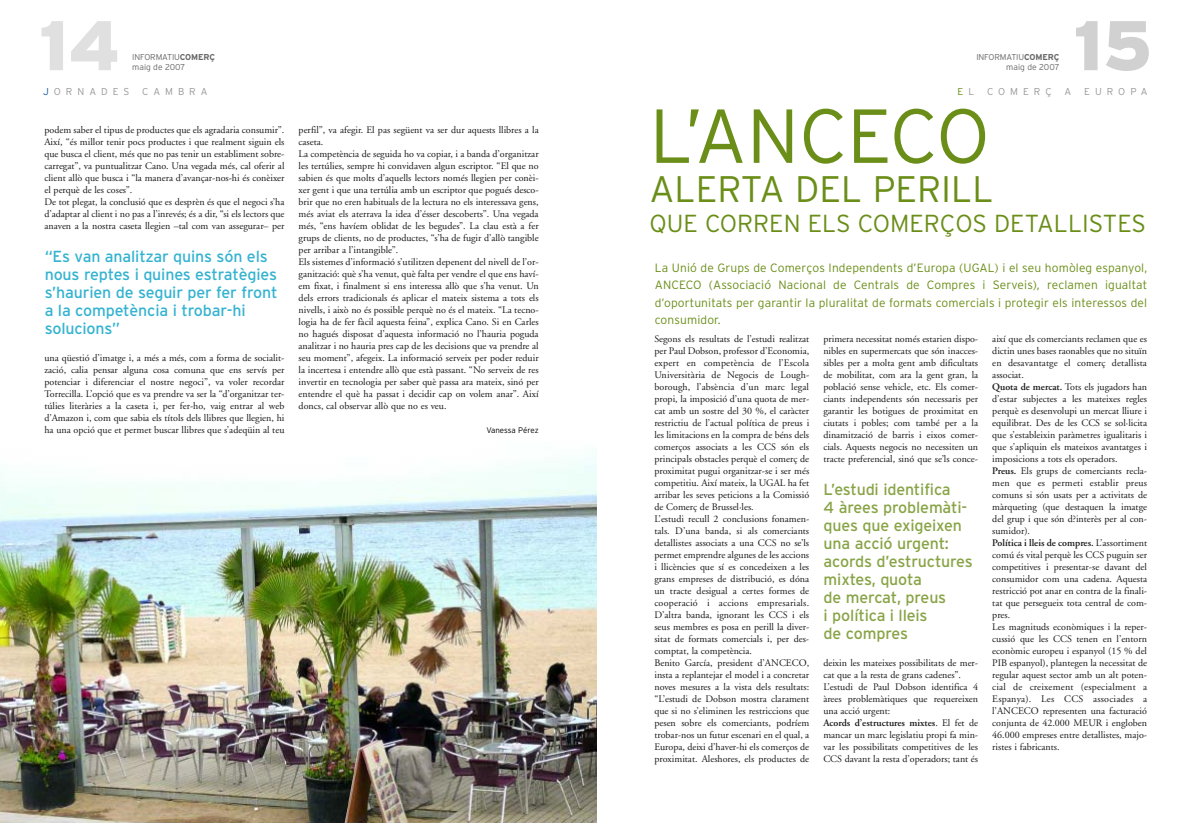
<style>
.page{position:relative;width:1191px;height:823px;background:#fff}
.page>*{position:absolute;margin:0;border:0;box-sizing:border-box;transform-origin:0 0}
.t1{font:300 76.2px "Interstate";color:#6a8e18}
.t2{font:900 70px "Interstate";color:#e0e0e0}
.t3{font:900 70px "Interstate";color:#d1d1d1}
.t4{font:300 36.9px "Interstate";color:#6a8e18}
.t5{font:300 24.6px "Interstate";color:#6a8e18}
.t6{font:16px/18px "Interstate";letter-spacing:-.01em;color:#88a446}
.t7{font:16px/18px "Interstate";letter-spacing:-.01em;color:#35b3d1}
.t8{font:300 12px/17px "Interstate";letter-spacing:.01em;color:#6a8e18;text-align:justify}
.t9{font:10px/12px "Adobe Garamond";color:#1a1a1a}
.t10{font:300 10px "Interstate";letter-spacing:.5em;color:#999}
.t11{font:300 10px "Interstate";color:#6a8e18}
.t12{font:300 8.5px/10.2px "Interstate";letter-spacing:-.015em;color:#666}
.t13{font:300 8px "Interstate";letter-spacing:-.005em;color:#000}
.s1{font-weight:700}
.s2{color:#1558a5}
.s3{color:#999}
.s4{font-weight:600}
</style>
<div class="page">
<img style="left:0;top:453px;width:596px;height:369px">
<h2 class="t2" style="left:39px;top:5px;width:83px">14</h2>
<p class="t12" style="left:132px;top:52px;width:85px">INFORMATIU<span class="s1">COMERÇ </span>maig de 2007</p>
<p class="t12" style="left:976px;top:52px;width:85px;text-align:right">INFORMATIU<span class="s1">COMERÇ </span>maig de 2007</p>
<h2 class="t3" style="left:1073px;top:5px;width:81px">15</h2>
<p class="t10" style="left:43px;top:86px;width:88px"><span class="s2">J</span>ORNADES</p>
<p class="t10" style="left:142px;top:86px;width:67px">CAMBRA</p>
<p class="t9" style="left:44px;top:125px;width:242px">podem saber el tipus de productes que els agradaria consumir”.<br>Així, “és millor tenir pocs productes i que realment siguin els que busca el client, més que no pas tenir un establiment sobre&shy;carregat”, va puntualitzar Cano. Una vegada més, cal oferir al client allò que busca i “la manera d’avançar-nos-hi és conèixer el perquè de les coses”.<br>De tot plegat, la conclusió que es desprèn és que el negoci s’ha d’adaptar al client i no pas a l’inrevés; és a dir, “si els lectors que anaven a la nostra caseta llegien –tal com van assegurar– per</p>
<h3 class="t7" style="left:45px;top:247px;width:234px">“Es van analitzar quins són els nous reptes i quines estratègies s’haurien de seguir per fer front a la competència i trobar-hi solucions”</h3>
<p class="t9" style="left:44px;top:353px;width:242px;text-align:justify">una qüestió d’imatge i, a més a més, com a forma de socialit&shy;zació, calia pensar alguna cosa comuna que ens servís per potenciar i diferenciar el nostre negoci”, va voler recordar Torrecilla. L’opció que es va prendre va ser la “d’organitzar ter&shy;túlies literàries a la caseta i, per fer-ho, vaig entrar al web d’Amazon i, com que sabia els títols dels llibres que llegien, hi ha una opció que et permet buscar llibres que s’adeqüin al teu</p>
<p class="t9" style="left:298px;top:125px;width:242px">perfil”, va afegir. El pas següent va ser dur aquests llibres a la caseta.<br>La competència de seguida ho va copiar, i a banda d’organitzar les tertúlies, sempre hi convidaven algun escriptor. “El que no sabien és que molts d’aquells lectors només llegien per conèi&shy;xer gent i que una tertúlia amb un escriptor que pogués desco&shy;brir que no eren habituals de la lectura no els interessava gens, més aviat els aterrava la idea d’ésser descoberts”. Una vegada més, “ens havíem oblidat de les begudes”. La clau està a fer grups de clients, no de productes, “s’ha de fugir d’allò tangible per arribar a l’intangible”.<br>Els sistemes d’informació s’utilitzen depenent del nivell de l’or&shy;ganització: què s’ha venut, què falta per vendre el que ens haví&shy;em fixat, i finalment si ens interessa allò que s’ha venut. Un dels errors tradicionals és aplicar el mateix sistema a tots els nivells, i això no és possible perquè no és el mateix. “La tecno&shy;logia ha de fer fàcil aquesta feina”, explica Cano. Si en Carles no hagués disposat d’aquesta informació no l’hauria poguda analitzar i no hauria pres cap de les decisions que va prendre al seu moment”, afegeix. La informació serveix per poder reduir la incertesa i entendre allò que està passant. “No serveix de res invertir en tecnologia per saber què passa ara mateix, sinó per entendre el què ha passat i decidir cap on volem anar”. Així doncs, cal observar allò que no es veu.</p>
<p class="t13" style="left:486px;top:425px;width:54px">Vanessa Pérez</p>
<p class="t11" style="left:957px;top:86px;width:18px">E <span class="s3">L</span></p>
<p class="t10" style="left:987px;top:86px;width:66px">COMERÇ</p>
<p class="t10" style="left:1064px;top:86px;width:8px">A</p>
<p class="t10" style="left:1084px;top:86px;width:65px">EUROPA</p>
<h1 class="t1" style="left:649px;top:92px;width:342px">L’ANCECO</h1>
<h3 class="t4" style="left:649px;top:167px;width:346px">ALERTA DEL PERILL</h3>
<h3 class="t5" style="left:649px;top:209px;width:498px">QUE CORREN ELS COMERÇOS DETALLISTES</h3>
<p class="t8" style="left:655px;top:260px;width:494px">La Unió de Grups de Comerços Independents d’Europa (UGAL) i el seu homòleg espanyol, ANCECO (Associació Nacional de Centrals de Compres i Serveis), reclamen igualtat d’oportunitats per garantir la pluralitat de formats comercials i protegir els interessos del consumidor.</p>
<p class="t9" style="left:654px;top:333px;width:156px">Segons els resultats de l’estudi realitzat per Paul Dobson, professor d’Economia, expert en competència de l’Escola Universitària de Negocis de Lough&shy;borough, l’absència d’un marc legal propi, la imposició d’una quota de mer&shy;cat amb un sostre del 30 %, el caràcter restrictiu de l’actual política de preus i les limitacions en la compra de béns dels comerços associats a les CCS són els principals obstacles perquè el comerç de proximitat pugui organitzar-se i ser més competitiu. Així mateix, la UGAL ha fet arribar les seves peticions a la Comissió de Comerç de Brussel·les.<br>L’estudi recull 2 conclusions fonamen&shy;tals. D’una banda, si als comerciants detallistes associats a una CCS no se’ls permet emprendre algunes de les accions i llicències que sí es concedeixen a les grans empreses de distribució, es dóna un tracte desigual a certes formes de cooperació i accions empresarials.<br>D’altra banda, ignorant les CCS i els seus membres es posa en perill la diver&shy;sitat de formats comercials i, per des&shy;comptat, la competència.<br>Benito García, president d’ANCECO, insta a replantejar el model i a concretar noves mesures a la vista dels resultats: “L’estudi de Dobson mostra clarament que si no s’eliminen les restriccions que pesen sobre els comerciants, podríem trobar-nos un futur escenari en el qual, a Europa, deixi d’haver-hi els comerços de proximitat. Aleshores, els productes de</p>
<p class="t9" style="left:823px;top:333px;width:156px;text-align:justify">primera necessitat només estarien dispo&shy;nibles en supermercats que són inacces&shy;sibles per a molta gent amb dificultats de mobilitat, com ara la gent gran, la població sense vehicle, etc. Els comer&shy;ciants independents són necessaris per garantir les botigues de proximitat en ciutats i pobles; com també per a la dinamització de barris i eixos comer&shy;cials. Aquests negocis no necessiten un tracte preferencial, sinó que se’ls conce-</p>
<h3 class="t6" style="left:823px;top:480px;width:151px">L’estudi identifica<br>4 àrees problemàti&shy;ques que exigeixen una acció urgent: acords d’estructures mixtes, quota<br>de mercat, preus<br>i política i lleis<br>de compres</h3>
<p class="t9" style="left:823px;top:657px;width:156px">deixin les mateixes possibilitats de mer&shy;cat que a la resta de grans cadenes”.<br>L’estudi de Paul Dobson identifica 4 àrees problemàtiques que requereixen una acció urgent:<br><span class="s4">Acords d’estructures mixtes</span>. El fet de mancar un marc legislatiu propi fa min&shy;var les possibilitats competitives de les CCS davant la resta d’operadors; tant és</p>
<p class="t9" style="left:992px;top:333px;width:156px">així que els comerciants reclamen que es dictin unes bases raonables que no situïn en desavantatge el comerç detallista associat.<br><span class="s4">Quota de mercat.</span> Tots els jugadors han d’estar subjectes a les mateixes regles perquè es desenvolupi un mercat lliure i equilibrat. Des de les CCS se sol·licita que s’estableixin paràmetres igualitaris i que s’apliquin els mateixos avantatges i imposicions a tots els operadors.<br><span class="s4">Preus.</span> Els grups de comerciants recla&shy;men que es permeti establir preus comuns si són usats per a activitats de màrqueting (que destaquen la imatge del grup i que són d?interès per al con&shy;sumidor).<br><span class="s4">Política i lleis de compres.</span> L’assortiment comú és vital perquè les CCS puguin ser competitives i presentar-se davant del consumidor com una cadena. Aquesta restricció pot anar en contra de la finali&shy;tat que persegueix tota central de com&shy;pres.<br>Les magnituds econòmiques i la reper&shy;cussió que les CCS tenen en l’entorn econòmic europeu i espanyol (15 % del PIB espanyol), plantegen la necessitat de regular aquest sector amb un alt poten&shy;cial de creixement (especialment a Espanya). Les CCS associades a l’ANCECO representen una facturació conjunta de 42.000 MEUR i engloben 46.000 empreses entre detallistes, majo&shy;ristes i fabricants.</p>
</div>
